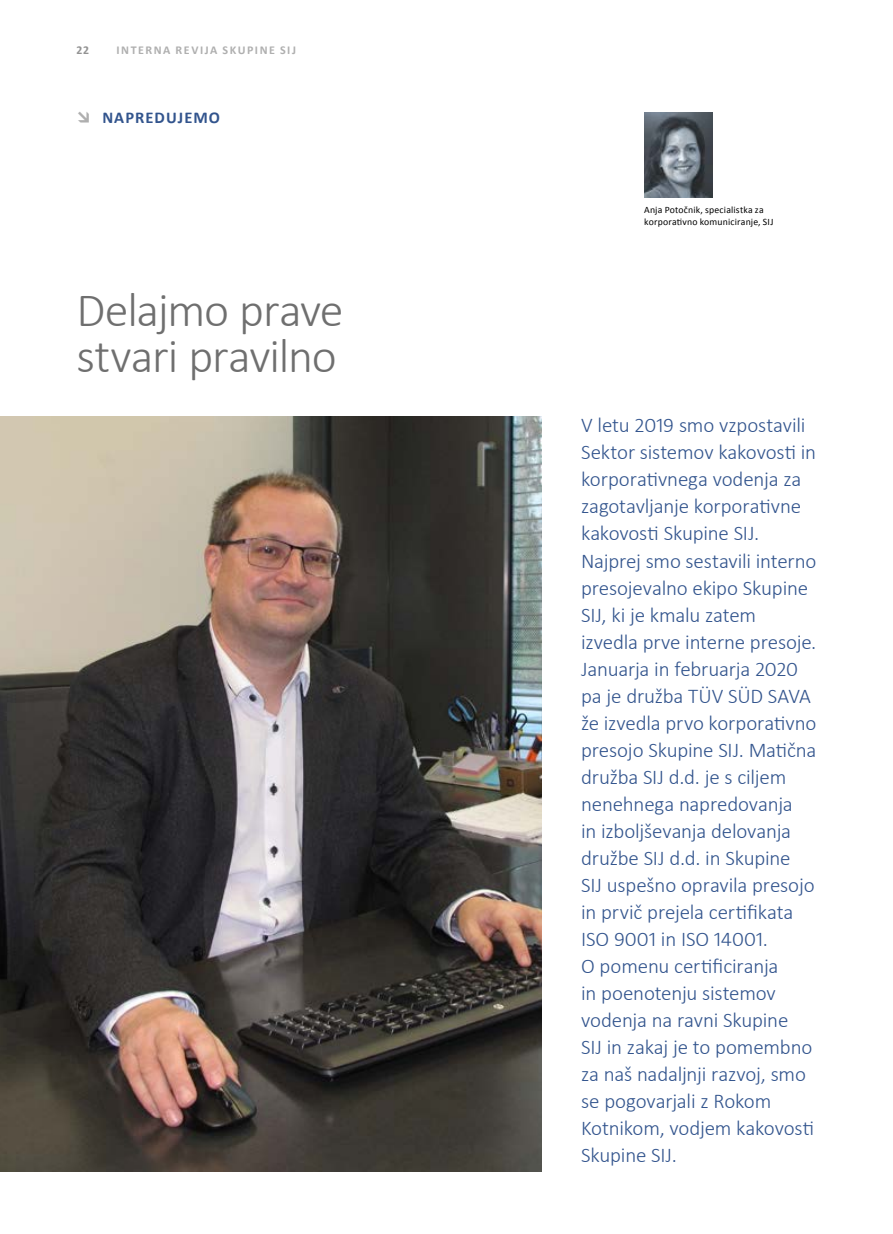
<style>
.page{position:relative;width:893px;height:1234px;background:#fff}
.page>*{position:absolute;margin:0;border:0;box-sizing:border-box;transform-origin:0 0}
.naslov{font:300 48px/46.5px "Calibri";letter-spacing:-.025em;color:#6f6f6f}
.uvod{font:300 21px/27px "Calibri";letter-spacing:-.01em;color:#32548d}
.t1{font:700 16.5px "Calibri";letter-spacing:.065em;color:#32548d}
.t2{font:700 12px "Calibri";letter-spacing:.13em;color:#afafaf}
.t3{font:700 12px "Calibri";color:#939393}
.avtor{font:9.75px/11.2px "Calibri";letter-spacing:.02em;color:#000}
.s1{color:#afafaf}
</style>
<div class="page">
<img style="left:644px;top:112px;width:68px;height:86px">
<img style="left:0;top:416px;width:541px;height:754px">
<p class="t3" style="left:77px;top:41px;width:14px">22</p>
<p class="t2" style="left:116px;top:41px;width:181px">INTERNA REVIJA SKUPINE SIJ</p>
<p class="t1" style="left:77px;top:106px;width:145px"><span class="s1">→</span> NAPREDUJEMO</p>
<p class="naslov" style="left:77px;top:286px;width:269px">Delajmo prave stvari pravilno</p>
<p class="avtor" style="left:644px;top:204px;width:131px">Anja Potočnik, specialistka za korporativno komuniciranje, SIJ</p>
<p class="uvod" style="left:581px;top:411px;width:237px">V letu 2019 smo vzpostavili<br>Sektor sistemov kakovosti in korporativnega vodenja za zagotavljanje korporativne kakovosti Skupine SIJ.<br>Najprej smo sestavili interno presojevalno ekipo Skupine<br>SIJ, ki je kmalu zatem izvedla prve interne presoje.<br>Januarja in februarja 2020 pa je družba TÜV SÜD SAVA že izvedla prvo korporativno presojo Skupine SIJ. Matična družba SIJ d.d. je s ciljem nenehnega napredovanja<br>in izboljševanja delovanja družbe SIJ d.d. in Skupine<br>SIJ uspešno opravila presojo in prvič prejela certifikata<br>ISO 9001 in ISO 14001.<br>O pomenu certificiranja<br>in poenotenju sistemov vodenja na ravni Skupine<br>SIJ in zakaj je to pomembno za naš nadaljnji razvoj, smo se pogovarjali z Rokom<br>Kotnikom, vodjem kakovosti<br>Skupine SIJ.</p>
</div>
